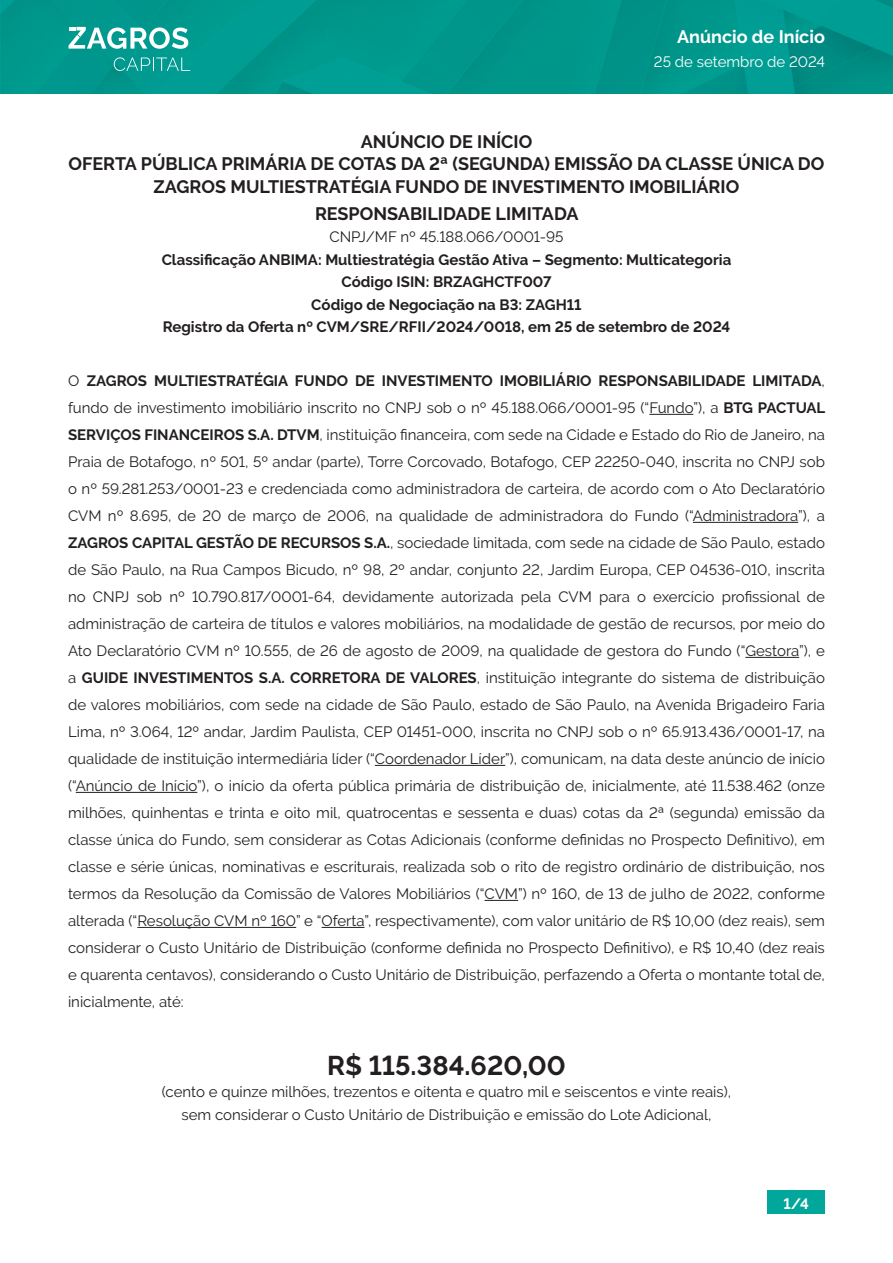
<style>
.page{position:relative;width:893px;height:1263px;background:#fff}
.page>*{position:absolute;margin:0;border:0;box-sizing:border-box;transform-origin:0 0}
.t1{font:700 27px "Raleway";color:#231f20}
.t2{font:700 18px/27px "Raleway";color:#231f20;text-align:center}
.t3{font:700 18px "Raleway";color:#fff}
.t4{font:15px/27px "Raleway";color:#231f20;text-align:justify}
.t5{font:700 15px "Raleway";color:#231f20}
.t6{font:15px "Raleway";color:#fff}
.t7{font:700 15px "Raleway";color:#fff}
.s1{font-weight:700}
</style>
<div class="page">
<img style="left:0;top:0;width:893px;height:94px">
<svg style="left:114px;top:57px;width:76px;height:14px"></svg>
<svg style="left:69px;top:27px;width:119px;height:22px"></svg>
<div style="left:767px;top:1191px;width:58px;height:23px;background:#00a79a"></div>
<hr style="left:649px;top:414px;width:44px;height:1px;background:#231f20">
<hr style="left:693px;top:522px;width:105px;height:1px;background:#231f20">
<hr style="left:745px;top:657px;width:54px;height:1px;background:#231f20">
<hr style="left:375px;top:765px;width:130px;height:1px;background:#231f20">
<hr style="left:76px;top:792px;width:121px;height:1px;background:#231f20">
<hr style="left:485px;top:900px;width:33px;height:1px;background:#231f20">
<hr style="left:137px;top:927px;width:159px;height:1px;background:#231f20">
<hr style="left:322px;top:927px;width:43px;height:1px;background:#231f20">
<p class="t3" style="left:677px;top:27px;width:149px">Anúncio de Início</p>
<p class="t6" style="left:654px;top:53px;width:172px">25 de setembro de 2024</p>
<p class="t2" style="left:361px;top:128px;width:173px">ANÚNCIO DE INÍCIO</p>
<p class="t2" style="left:69px;top:150px;width:757px">OFERTA PÚBLICA PRIMÁRIA DE COTAS DA 2ª (SEGUNDA) EMISSÃO DA CLASSE ÚNICA DO</p>
<p class="t2" style="left:154px;top:173px;width:587px">ZAGROS MULTIESTRATÉGIA FUNDO DE INVESTIMENTO IMOBILIÁRIO<br>RESPONSABILIDADE LIMITADA</p>
<p class="t4" style="left:329px;top:223px;width:236px">CNPJ/MF nº 45.188.066/0001-95</p>
<p class="t5" style="left:162px;top:251px;width:571px">Classificação ANBIMA: Multiestratégia Gestão Ativa – Segmento: Multicategoria</p>
<p class="t5" style="left:341px;top:273px;width:212px">Código ISIN: BRZAGHCTF007</p>
<p class="t5" style="left:311px;top:296px;width:272px">Código de Negociação na B3: ZAGH11</p>
<p class="t5" style="left:163px;top:318px;width:569px">Registro da Oferta nº CVM/SRE/RFII/2024/0018, em 25 de setembro de 2024</p>
<p class="t4" style="left:68px;top:367px;width:759px">O <span class="s1">ZAGROS MULTIESTRATÉGIA FUNDO DE INVESTIMENTO IMOBILIÁRIO RESPONSABILIDADE LIMITADA</span>, fundo de investimento imobiliário inscrito no CNPJ sob o nº 45.188.066/0001-95 (“Fundo”), a <span class="s1">BTG PACTUAL SERVIÇOS FINANCEIROS S.A. DTVM</span>, instituição financeira, com sede na Cidade e Estado do Rio de Janeiro, na Praia de Botafogo, nº 501, 5º andar (parte), Torre Corcovado, Botafogo, CEP 22250-040, inscrita no CNPJ sob o nº 59.281.253/0001-23 e credenciada como administradora de carteira, de acordo com o Ato Declaratório CVM nº 8.695, de 20 de março de 2006, na qualidade de administradora do Fundo (“Administradora”), a <span class="s1">ZAGROS CAPITAL GESTÃO DE RECURSOS S.A.</span>, sociedade limitada, com sede na cidade de São Paulo, estado de São Paulo, na Rua Campos Bicudo, nº 98, 2º andar, conjunto 22, Jardim Europa, CEP 04536-010, inscrita no CNPJ sob nº 10.790.817/0001-64, devidamente autorizada pela CVM para o exercício profissional de administração de carteira de títulos e valores mobiliários, na modalidade de gestão de recursos, por meio do Ato Declaratório CVM nº 10.555, de 26 de agosto de 2009, na qualidade de gestora do Fundo (“Gestora”), e a <span class="s1">GUIDE INVESTIMENTOS S.A. CORRETORA DE VALORES</span>, instituição integrante do sistema de distribuição de valores mobiliários, com sede na cidade de São Paulo, estado de São Paulo, na Avenida Brigadeiro Faria Lima, nº 3.064, 12º andar, Jardim Paulista, CEP 01451-000, inscrita no CNPJ sob o nº 65.913.436/0001-17, na qualidade de instituição intermediária líder (“Coordenador Líder”), comunicam, na data deste anúncio de início (“Anúncio de Início”), o início da oferta pública primária de distribuição de, inicialmente, até 11.538.462 (onze milhões, quinhentas e trinta e oito mil, quatrocentas e sessenta e duas) cotas da 2ª (segunda) emissão da classe única do Fundo, sem considerar as Cotas Adicionais (conforme definidas no Prospecto Definitivo), em classe e série únicas, nominativas e escriturais, realizada sob o rito de registro ordinário de distribuição, nos termos da Resolução da Comissão de Valores Mobiliários (“CVM”) nº 160, de 13 de julho de 2022, conforme alterada (“Resolução CVM nº 160” e “Oferta”, respectivamente), com valor unitário de R$ 10,00 (dez reais), sem considerar o Custo Unitário de Distribuição (conforme definida no Prospecto Definitivo), e R$ 10,40 (dez reais e quarenta centavos), considerando o Custo Unitário de Distribuição, perfazendo a Oferta o montante total de, inicialmente, até:</p>
<p class="t1" style="left:327px;top:1050px;width:240px">R$ 115.384.620,00</p>
<p class="t4" style="left:162px;top:1078px;width:571px">(cento e quinze milhões, trezentos e oitenta e quatro mil e seiscentos e vinte reais),</p>
<p class="t4" style="left:181px;top:1101px;width:532px">sem considerar o Custo Unitário de Distribuição e emissão do Lote Adicional,</p>
<p class="t7" style="left:783px;top:1195px;width:27px">1/4</p>
</div>
